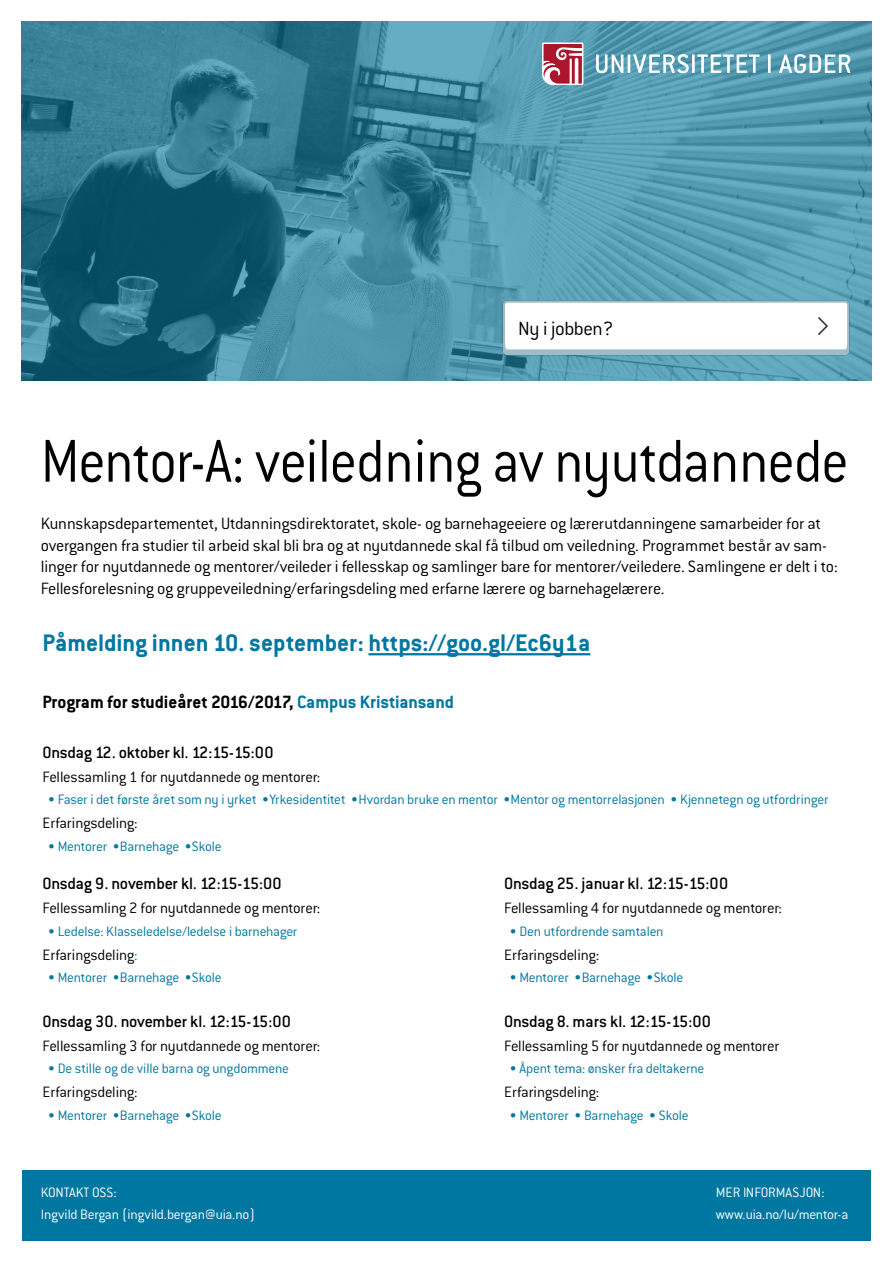
<style>
.page{position:relative;width:893px;height:1263px;background:#fff}
.page>*{position:absolute;margin:0;border:0;box-sizing:border-box;transform-origin:0 0}
.t1{font:300 66.45px "Conduit ITC Std";letter-spacing:-.015em;color:#000;scale:.9 1}
.t2{font:700 26.25px "Conduit ITC Std";color:#0077a0}
.t3{font:300 21px "Conduit ITC Std";letter-spacing:-.02em;color:#000}
.t4{font:700 19.5px "Conduit ITC Std";color:#000}
.t5{font:300 18px/21.6px "Conduit ITC Std";letter-spacing:-.015em;color:#000}
.t6{font:500 18px "Conduit ITC Std";letter-spacing:-.015em;color:#000}
.t7{font:300 16.5px "Conduit ITC Std";letter-spacing:-.015em;color:#000}
.t8{font:300 15px "Conduit ITC Std";letter-spacing:-.015em;color:#0077a0}
.t9{font:300 15px/22.2px "Conduit ITC Std";letter-spacing:-.015em;color:#fff}
.s1{color:#0077a0}
</style>
<div class="page">
<img style="left:21px;top:21px;width:851px;height:359px">
<img style="left:499px;top:296px;width:354px;height:66px">
<svg style="left:542px;top:43px;width:41px;height:42px"></svg>
<svg style="left:779px;top:54px;width:71px;height:19px"></svg>
<hr style="left:768px;top:54px;width:3px;height:19px;background:#fff">
<svg style="left:596px;top:54px;width:93px;height:19px"></svg>
<hr style="left:692px;top:54px;width:3px;height:19px;background:#fff">
<svg style="left:697px;top:54px;width:63px;height:19px"></svg>
<hr style="left:368px;top:653px;width:222px;height:2px;background:#0077a0">
<div style="left:22px;top:1170px;width:849px;height:71px;background:#0077a0"></div>
<p class="t3" style="left:518px;top:316px;width:97px">Ny i jobben?</p>
<h1 class="t1" style="left:41px;top:421px;width:899px">Mentor-A: veiledning av nyutdannede</h1>
<p class="t5" style="left:41px;top:512px;width:799px">Kunnskapsdepartementet, Utdanningsdirektoratet, skole- og barnehageeiere og lærerutdanningene samarbeider for at overgangen fra studier til arbeid skal bli bra og at nyutdannede skal få tilbud om veiledning. Programmet består av sam&shy;linger for nyutdannede og mentorer/veileder i fellesskap og samlinger bare for mentorer/veiledere. Samlingene er delt i to:<br>Fellesforelesning og gruppeveiledning/erfaringsdeling med erfarne lærere og barnehagelærere.</p>
<h2 class="t2" style="left:43px;top:627px;width:549px">Påmelding innen 10. september: https://goo.gl/Ec6y1a</h2>
<p class="t4" style="left:43px;top:690px;width:413px">Program for studieåret 2016/2017, <span class="s1">Campus Kristiansand</span></p>
<p class="t6" style="left:43px;top:742px;width:233px">Onsdag 12. oktober kl. 12:15-15:00</p>
<p class="t7" style="left:43px;top:767px;width:279px">Fellessamling 1 for nyutdannede og mentorer:</p>
<p class="t8" style="left:48px;top:791px;width:782px">• Faser i det første året som ny i yrket •Yrkesidentitet •Hvordan bruke en mentor •Mentor og mentorrelasjonen • Kjennetegn og utfordringer</p>
<p class="t7" style="left:43px;top:813px;width:97px">Erfaringsdeling:</p>
<p class="t8" style="left:48px;top:837px;width:175px">• Mentorer •Barnehage •Skole</p>
<p class="t6" style="left:504px;top:873px;width:225px">Onsdag 25. januar kl. 12:15-15:00</p>
<p class="t7" style="left:504px;top:898px;width:279px">Fellessamling 4 for nyutdannede og mentorer:</p>
<p class="t8" style="left:509px;top:922px;width:156px">• Den utfordrende samtalen</p>
<p class="t7" style="left:504px;top:945px;width:97px">Erfaringsdeling:</p>
<p class="t8" style="left:509px;top:968px;width:175px">• Mentorer •Barnehage •Skole</p>
<p class="t6" style="left:504px;top:1010px;width:208px">Onsdag 8. mars kl. 12:15-15:00</p>
<p class="t7" style="left:504px;top:1036px;width:277px">Fellessamling 5 for nyutdannede og mentorer</p>
<p class="t8" style="left:509px;top:1059px;width:196px">• Åpent tema: ønsker fra deltakerne</p>
<p class="t7" style="left:504px;top:1082px;width:97px">Erfaringsdeling:</p>
<p class="t8" style="left:509px;top:1106px;width:181px">• Mentorer • Barnehage • Skole</p>
<p class="t6" style="left:43px;top:873px;width:241px">Onsdag 9. november kl. 12:15-15:00</p>
<p class="t7" style="left:43px;top:898px;width:279px">Fellessamling 2 for nyutdannede og mentorer:</p>
<p class="t8" style="left:48px;top:922px;width:251px">• Ledelse: Klasseledelse/ledelse i barnehager</p>
<p class="t7" style="left:43px;top:945px;width:97px">Erfaringsdeling<span class="s1">:</span></p>
<p class="t8" style="left:48px;top:968px;width:175px">• Mentorer •Barnehage •Skole</p>
<p class="t6" style="left:43px;top:1010px;width:250px">Onsdag 30. november kl. 12:15-15:00</p>
<p class="t7" style="left:43px;top:1036px;width:279px">Fellessamling 3 for nyutdannede og mentorer:</p>
<p class="t8" style="left:48px;top:1059px;width:243px">• De stille og de ville barna og ungdommene</p>
<p class="t7" style="left:43px;top:1082px;width:97px">Erfaringsdeling:</p>
<p class="t8" style="left:48px;top:1106px;width:175px">• Mentorer •Barnehage •Skole</p>
<p class="t9" style="left:41px;top:1180px;width:216px">KONTAKT OSS:<br>Ingvild Bergan (ingvild.bergan@uia.no)</p>
<p class="t9" style="left:716px;top:1180px;width:134px">MER INFORMASJON: www.uia.no/lu/mentor-a</p>
</div>
